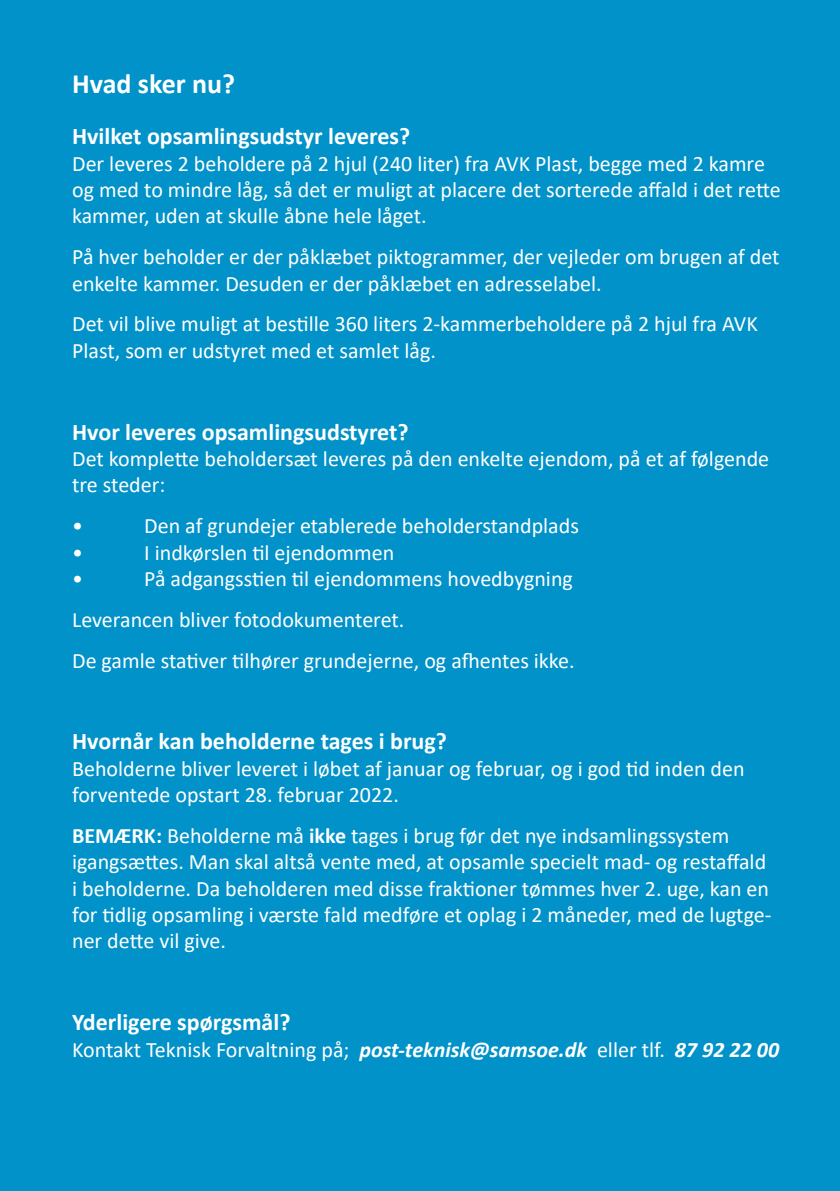
<style>
.page{position:relative;width:840px;height:1191px;background:#fff}
.page>*{position:absolute;margin:0;border:0;box-sizing:border-box;transform-origin:0 0}
.t1{font:700 28px "Calibri";color:#fff}
.t2{font:700 24px "Calibri";color:#fff}
.t3{font:22px/26.4px "Calibri";color:#fff}
.s1{font-weight:700}
.s2{font-weight:700;font-style:italic}
</style>
<div class="page">
<div style="left:0;top:0;width:839px;height:1191px;background:#0092c8"></div>
<p class="t1" style="left:72px;top:64px;width:164px">Hvad sker nu?</p>
<p class="t2" style="left:72px;top:119px;width:339px">Hvilket opsamlingsudstyr leveres?</p>
<p class="t3" style="left:72px;top:149px;width:709px">Der leveres 2 beholdere på 2 hjul (240 liter) fra AVK Plast, begge med 2 kamre og med to mindre låg, så det er muligt at placere det sorterede affald i det rette kammer, uden at skulle åbne hele låget.</p>
<p class="t3" style="left:72px;top:243px;width:708px">På hver beholder er der påklæbet piktogrammer, der vejleder om brugen af det enkelte kammer. Desuden er der påklæbet en adresselabel.</p>
<p class="t3" style="left:72px;top:310px;width:686px">Det vil blive muligt at bestille 360 liters 2-kammerbeholdere på 2 hjul fra AVK<br>Plast, som er udstyret med et samlet låg.</p>
<p class="t2" style="left:72px;top:414px;width:338px">Hvor leveres opsamlingsudstyret?</p>
<p class="t3" style="left:72px;top:445px;width:698px">Det komplette beholdersæt leveres på den enkelte ejendom, på et af følgende tre steder:</p>
<p class="t3" style="left:72px;top:512px;width:12px">•</p>
<p class="t3" style="left:144px;top:512px;width:436px">Den af grundejer etablerede beholderstandplads</p>
<p class="t3" style="left:72px;top:538px;width:12px">•</p>
<p class="t3" style="left:144px;top:538px;width:251px">I indkørslen til ejendommen</p>
<p class="t3" style="left:72px;top:565px;width:12px">•</p>
<p class="t3" style="left:72px;top:557px;width:504px;line-height:40.8px;text-indent:72px">På adgangsstien til ejendommens hovedbygning<br>Leverancen bliver fotodokumenteret.<br>De gamle stativer tilhører grundejerne, og afhentes ikke.</p>
<p class="t2" style="left:72px;top:724px;width:376px">Hvornår kan beholderne tages i brug?</p>
<p class="t3" style="left:72px;top:754px;width:673px">Beholderne bliver leveret i løbet af januar og februar, og i god tid inden den forventede opstart 28. februar 2022.</p>
<p class="t3" style="left:72px;top:821px;width:700px"><span class="s1">BEMÆRK:</span> Beholderne må <span class="s1">ikke</span> tages i brug før det nye indsamlingssystem igangsættes. Man skal altså vente med, at opsamle specielt mad- og restaffald i beholderne. Da beholderen med disse fraktioner tømmes hver 2. uge, kan en for tidlig opsamling i værste fald medføre et oplag i 2 måneder, med de lugtge&shy;ner dette vil give.</p>
<p class="t2" style="left:72px;top:1005px;width:220px">Yderligere spørgsmål?</p>
<p class="t3" style="left:72px;top:1035px;width:708px">Kontakt Teknisk Forvaltning på; <span class="s2">post-teknisk@samsoe.dk</span> eller tlf. <span class="s2">87 92 22 00</span></p>
</div>
